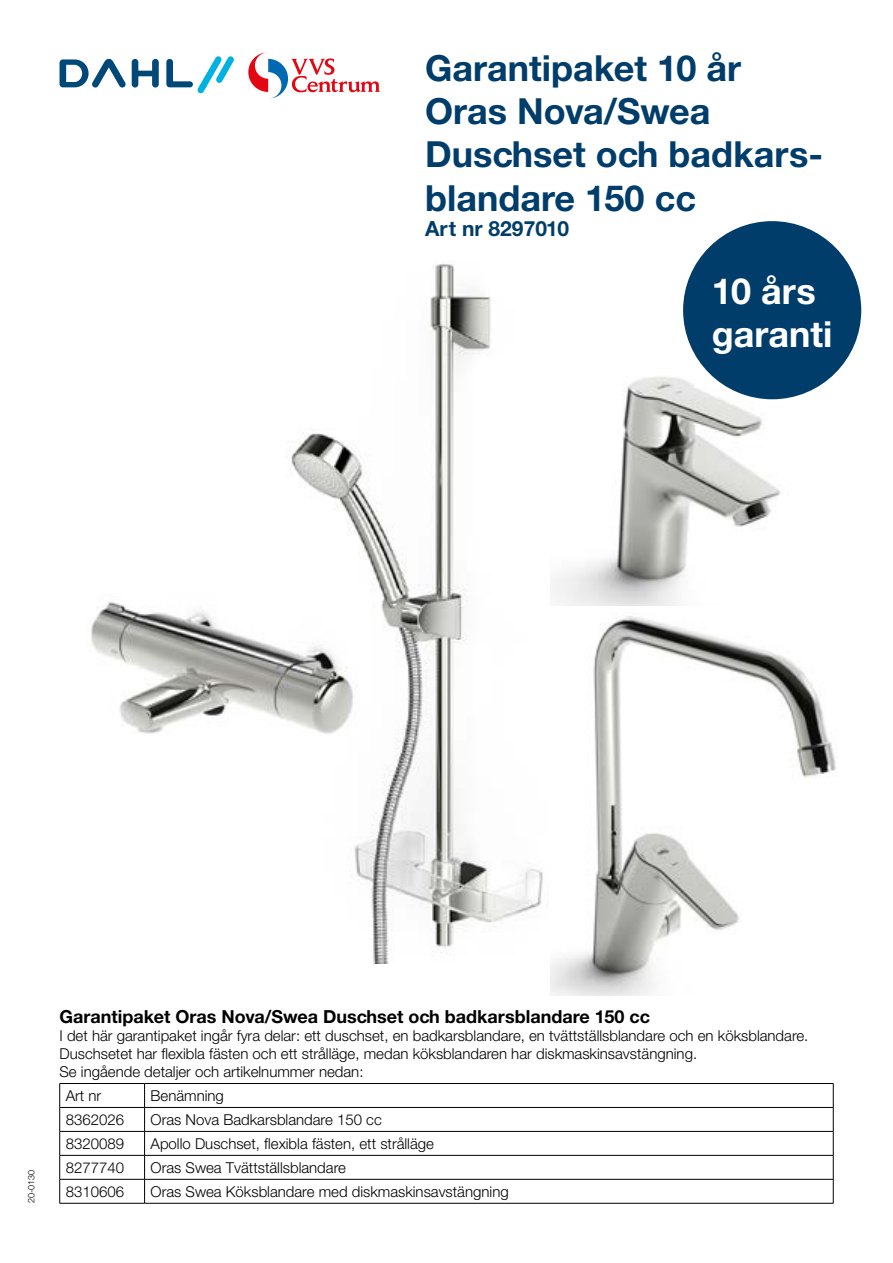
<style>
.page{position:relative;width:893px;height:1263px;background:#fff}
.page>*{position:absolute;margin:0;border:0;box-sizing:border-box;transform-origin:0 0}
.t1{font:700 36px/43.2px "Helvetica Neue CE";color:#003d6a}
.t2{font:700 36px/43.2px "Helvetica Neue CE";color:#fff}
.t3{font:700 21px "Helvetica Neue CE";color:#003d6a}
.t4{font:700 18px "Helvetica Neue CE";color:#000}
.t5{font:300 15px/18px "Helvetica Neue CE";color:#000}
.t6{font:300 9px "Helvetica Neue CE";color:#000}
</style>
<div class="page">
<svg style="left:132px;top:59px;width:27px;height:29px"></svg>
<svg style="left:60px;top:59px;width:66px;height:29px"></svg>
<svg style="left:166px;top:56px;width:68px;height:37px"></svg>
<svg style="left:248px;top:52px;width:132px;height:47px"></svg>
<hr style="left:60px;top:1083px;width:85px;height:1px;background:#000">
<hr style="left:145px;top:1083px;width:688px;height:1px;background:#000">
<hr style="left:60px;top:1107px;width:85px;height:1px;background:#000">
<hr style="left:145px;top:1107px;width:688px;height:1px;background:#000">
<hr style="left:60px;top:1131px;width:85px;height:1px;background:#000">
<hr style="left:145px;top:1131px;width:688px;height:1px;background:#000">
<hr style="left:60px;top:1155px;width:85px;height:1px;background:#000">
<hr style="left:145px;top:1155px;width:688px;height:1px;background:#000">
<hr style="left:60px;top:1179px;width:85px;height:1px;background:#000">
<svg style="left:59px;top:1084px;width:1px;height:119px"></svg>
<hr style="left:145px;top:1179px;width:688px;height:1px;background:#000">
<svg style="left:144px;top:1084px;width:1px;height:119px"></svg>
<svg style="left:833px;top:1084px;width:1px;height:119px"></svg>
<hr style="left:60px;top:1203px;width:85px;height:1px;background:#000">
<hr style="left:145px;top:1203px;width:688px;height:1px;background:#000">
<img style="left:289px;top:263px;width:254px;height:700px">
<img style="left:552px;top:354px;width:264px;height:252px">
<img style="left:550px;top:616px;width:286px;height:379px">
<img style="left:91px;top:593px;width:269px;height:142px">
<div style="left:683px;top:221px;width:178px;height:178px;background:#003d6a;border-radius:50%"></div>
<h1 class="t1" style="left:425px;top:47px;width:399px">Garantipaket 10 år<br>Oras Nova/Swea<br>Duschset och badkars&shy;blandare 150 cc</h1>
<h2 class="t3" style="left:425px;top:215px;width:145px">Art nr 8297010</h2>
<h1 class="t2" style="left:712px;top:270px;width:122px">10 års garanti</h1>
<p class="t6" style="left:26px;top:1203px;width:35px;rotate:-90deg">20-0130</p>
<p class="t4" style="left:60px;top:1006px;width:592px">Garantipaket Oras Nova/Swea Duschset och badkarsblandare 150 cc</p>
<p class="t5" style="left:60px;top:1027px;width:750px">I det här garantipaket ingår fyra delar: ett duschset, en badkarsblandare, en tvättställsblandare och en köksblandare.<br>Duschsetet har flexibla fästen och ett strålläge, medan köksblandaren har diskmaskinsavstängning.<br>Se ingående detaljer och artikelnummer nedan:</p>
<p class="t5" style="left:66px;top:1087px;width:37px">Art nr</p>
<p class="t5" style="left:151px;top:1087px;width:75px">Benämning</p>
<p class="t5" style="left:66px;top:1111px;width:60px">8362026</p>
<p class="t5" style="left:151px;top:1111px;width:233px">Oras Nova Badkarsblandare 150 cc</p>
<p class="t5" style="left:66px;top:1135px;width:60px">8320089</p>
<p class="t5" style="left:151px;top:1135px;width:285px">Apollo Duschset, flexibla fästen, ett strålläge</p>
<p class="t5" style="left:66px;top:1159px;width:60px">8277740</p>
<p class="t5" style="left:151px;top:1159px;width:197px">Oras Swea Tvättställsblandare</p>
<p class="t5" style="left:66px;top:1183px;width:60px">8310606</p>
<p class="t5" style="left:151px;top:1183px;width:360px">Oras Swea Köksblandare med diskmaskinsavstängning</p>
</div>
